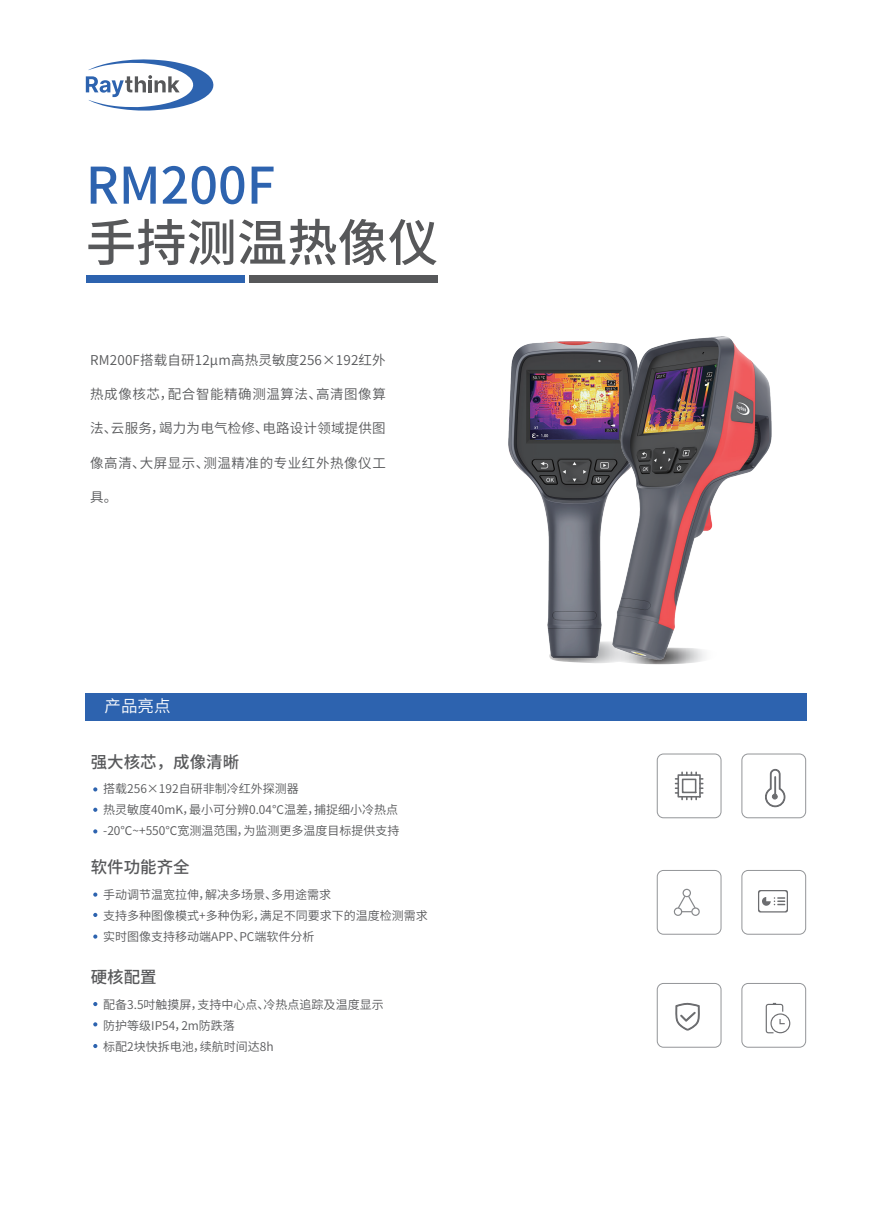
<style>
.page{position:relative;width:893px;height:1212px;background:#fff}
.page>*{position:absolute;margin:0;border:0;box-sizing:border-box;transform-origin:0 0}
.t1{font:500 50.4px "Source Han Sans CN";color:#57585a}
.t2{font:500 50.4px "Source Han Sans CN";color:#2d63af}
.t3{font:500 16.5px "Source Han Sans CN";color:#57585a}
.t4{font:16.5px "Source Han Sans CN";color:#fff}
.t5{font:13.5px "Source Han Sans CN";letter-spacing:.02em;color:#57585a}
.t6{font:13.5px "Source Han Sans CN";letter-spacing:.045em;color:#57585a}
.t7{font:12px/21px "Source Han Sans CN";color:#57585a}
</style>
<div class="page">
<svg style="left:549px;top:657px;width:154px;height:7px"></svg>
<div style="left:86px;top:693px;width:721px;height:27px;background:#2d63af"></div>
<svg style="left:86px;top:59px;width:128px;height:52px"></svg>
<div style="left:87px;top:275px;width:158px;height:8px;background:#2d63af"></div>
<div style="left:249px;top:275px;width:189px;height:8px;background:#57585a"></div>
<svg style="left:93px;top:787px;width:4px;height:4px"></svg>
<svg style="left:93px;top:808px;width:4px;height:4px"></svg>
<svg style="left:93px;top:829px;width:4px;height:4px"></svg>
<svg style="left:93px;top:892px;width:4px;height:5px"></svg>
<svg style="left:93px;top:913px;width:4px;height:4px"></svg>
<svg style="left:93px;top:934px;width:4px;height:5px"></svg>
<svg style="left:93px;top:1002px;width:4px;height:4px"></svg>
<svg style="left:93px;top:1022px;width:4px;height:4px"></svg>
<svg style="left:93px;top:1044px;width:4px;height:4px"></svg>
<div style="left:657px;top:754px;width:64px;height:64px;border:1px solid #939598;border-radius:6px"></div>
<div style="left:742px;top:754px;width:64px;height:64px;border:1px solid #939598;border-radius:6px"></div>
<div style="left:657px;top:870px;width:64px;height:64px;border:1px solid #939598;border-radius:6px"></div>
<div style="left:742px;top:870px;width:64px;height:64px;border:1px solid #939598;border-radius:6px"></div>
<div style="left:657px;top:983px;width:64px;height:64px;border:1px solid #939598;border-radius:6px"></div>
<div style="left:742px;top:983px;width:64px;height:64px;border:1px solid #939598;border-radius:6px"></div>
<svg style="left:675px;top:771px;width:28px;height:29px"></svg>
<svg style="left:765px;top:769px;width:20px;height:38px"></svg>
<svg style="left:675px;top:932px;width:25px;height:99px"></svg>
<svg style="left:758px;top:890px;width:30px;height:22px"></svg>
<svg style="left:766px;top:1003px;width:24px;height:30px"></svg>
<svg style="left:674px;top:889px;width:26px;height:27px"></svg>
<img style="left:508px;top:342px;width:105px;height:315px">
<img style="left:613px;top:337px;width:158px;height:323px">
<h1 class="t2" style="left:86px;top:157px;width:191px">RM200F</h1>
<h1 class="t1" style="left:86px;top:214px;width:354px">手持测温热像仪</h1>
<p class="t5" style="left:90px;top:352px;width:297px">RM200F搭载自研12μm高热灵敏度256×192红外</p>
<p class="t6" style="left:90px;top:387px;width:297px">热成像核芯，配合智能精确测温算法、高清图像算</p>
<p class="t5" style="left:90px;top:421px;width:297px">法、云服务，竭力为电气检修、电路设计领域提供图</p>
<p class="t6" style="left:90px;top:455px;width:297px">像高清、大屏显示、测温精准的专业红外热像仪工</p>
<p class="t5" style="left:90px;top:489px;width:29px">具。</p>
<h2 class="t4" style="left:105px;top:697px;width:67px">产品亮点</h2>
<h2 class="t3" style="left:91px;top:752px;width:150px">强大核芯，成像清晰</h2>
<p class="t7" style="left:103px;top:779px;width:298px">搭载256×192自研非制冷红外探测器<br>热灵敏度40mK，最小可分辨0.04℃温差，捕捉细小冷热点-20℃~+550℃宽测温范围，为监测更多温度目标提供支持</p>
<h2 class="t3" style="left:91px;top:858px;width:100px">软件功能齐全</h2>
<p class="t7" style="left:103px;top:884px;width:326px">手动调节温宽拉伸，解决多场景、多用途需求<br>支持多种图像模式+多种伪彩，满足不同要求下的温度检测需求实时图像支持移动端APP、PC端软件分析</p>
<h2 class="t3" style="left:91px;top:968px;width:67px">硬核配置</h2>
<p class="t7" style="left:103px;top:994px;width:282px">配备3.5吋触摸屏，支持中心点、冷热点追踪及温度显示防护等级IP54，2m防跌落<br>标配2块快拆电池，续航时间达8h</p>
</div>
